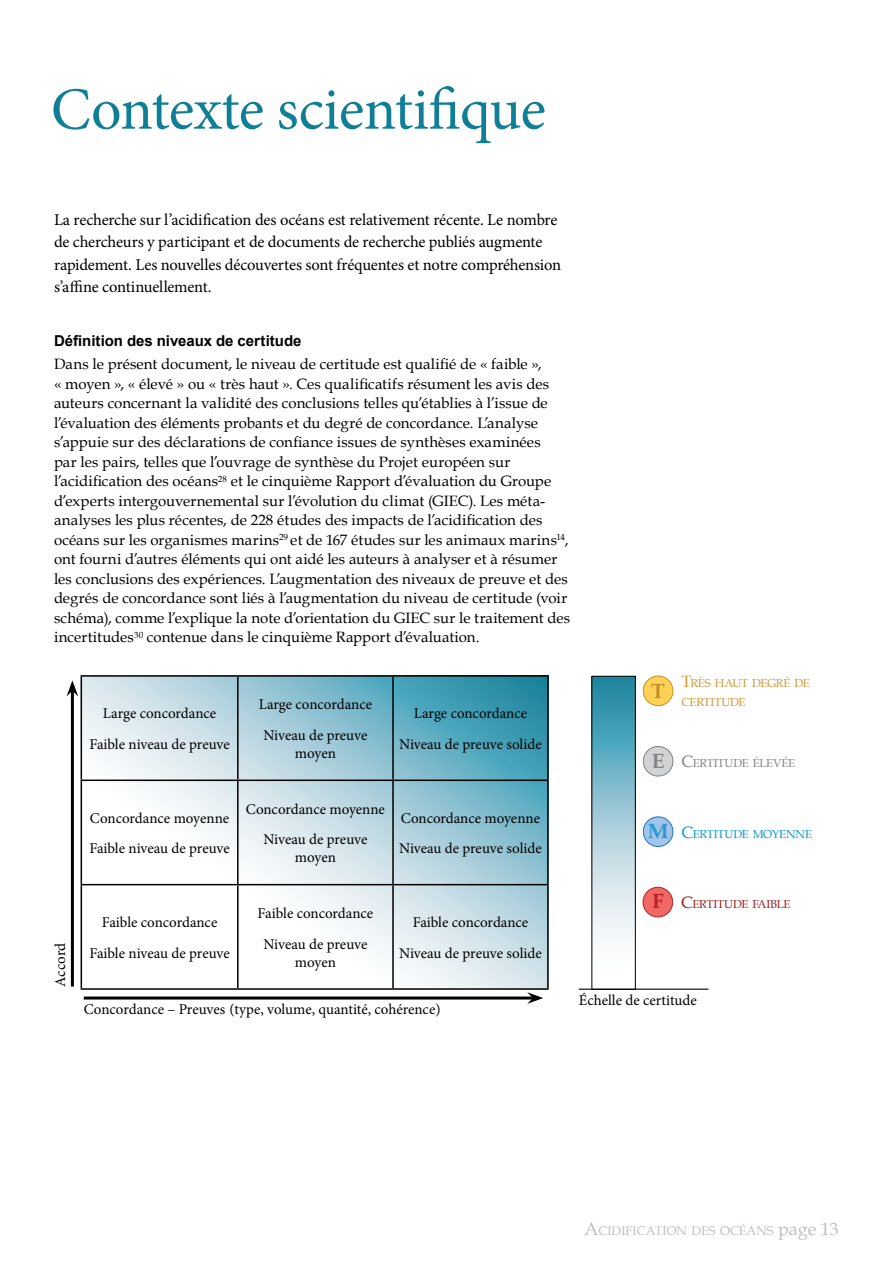
<style>
.page{position:relative;width:893px;height:1263px;background:#fff}
.page>*{position:absolute;margin:0;border:0;box-sizing:border-box;transform-origin:0 0}
.t1{font:60px "Minion Pro";color:#0e7f96}
.t2{font:700 20.85px "Book Antiqua";color:#bf8f2d}
.t3{font:16.5px/22.5px "Minion Pro";letter-spacing:-.02em;color:#000}
.t4{font:15px/19.5px "Book Antiqua";letter-spacing:.005em;color:#000}
.t5{font:15px/30.8px "Minion Pro";letter-spacing:-.01em;color:#000;text-align:center}
.t6{font:700 15px "Arial";color:#000}
.t7{font:12.6px "Book Antiqua";color:#bcbec0}
.t8{font:11.55px/19.5px "Book Antiqua";letter-spacing:-.01em;color:#cb9832}
.t9{font:11.55px "Book Antiqua";letter-spacing:-.01em;color:#0099cd}
.t10{font:11.55px "Book Antiqua";letter-spacing:-.02em;color:#808285}
.t11{font:11.55px "Book Antiqua";letter-spacing:-.025em;color:#991b1e}
.s1{font-size:16.5px}
.s2{font-weight:700;font-size:20.85px}
.s3{font-weight:700;font-size:20.85px;color:#2a97d4}
.s4{font-weight:700;font-size:20.85px;color:#b92025}
.s5{font-size:18px}
</style>
<div class="page">
<svg style="left:593px;top:678px;width:41px;height:260px;background:#91c3d1"></svg>
<div style="left:591px;top:676px;width:45px;height:314px;border:1px solid #000"></div>
<svg style="left:82px;top:677px;width:465px;height:311px"></svg>
<hr style="left:81px;top:675px;width:157px;height:2px;background:#000">
<hr style="left:81px;top:677px;width:1px;height:102px;background:#000">
<hr style="left:238px;top:675px;width:155px;height:2px;background:#000">
<hr style="left:237px;top:677px;width:2px;height:102px;background:#000">
<hr style="left:393px;top:675px;width:156px;height:2px;background:#000">
<hr style="left:392px;top:677px;width:2px;height:102px;background:#000">
<hr style="left:547px;top:677px;width:2px;height:102px;background:#000">
<hr style="left:81px;top:779px;width:157px;height:2px;background:#000">
<hr style="left:81px;top:781px;width:1px;height:103px;background:#000">
<hr style="left:238px;top:779px;width:155px;height:2px;background:#000">
<hr style="left:237px;top:781px;width:2px;height:103px;background:#000">
<hr style="left:393px;top:779px;width:156px;height:2px;background:#000">
<hr style="left:392px;top:781px;width:2px;height:103px;background:#000">
<hr style="left:547px;top:781px;width:2px;height:103px;background:#000">
<hr style="left:81px;top:884px;width:157px;height:1px;background:#000">
<hr style="left:81px;top:885px;width:1px;height:103px;background:#000">
<hr style="left:238px;top:884px;width:155px;height:1px;background:#000">
<hr style="left:237px;top:885px;width:2px;height:103px;background:#000">
<hr style="left:393px;top:884px;width:156px;height:1px;background:#000">
<hr style="left:392px;top:885px;width:2px;height:103px;background:#000">
<hr style="left:547px;top:885px;width:2px;height:103px;background:#000">
<hr style="left:81px;top:988px;width:157px;height:2px;background:#000">
<hr style="left:238px;top:988px;width:155px;height:2px;background:#000">
<hr style="left:393px;top:988px;width:156px;height:2px;background:#000">
<div style="left:643px;top:676px;width:30px;height:30px;background:#ffd255;border-radius:50%"></div>
<div style="left:643px;top:676px;width:30px;height:30px;border:1px solid #bf8f2d;border-radius:50%"></div>
<div style="left:643px;top:746px;width:30px;height:30px;background:#d1d3d4;border-radius:50%"></div>
<div style="left:643px;top:746px;width:30px;height:30px;border:1px solid #808285;border-radius:50%"></div>
<div style="left:643px;top:817px;width:30px;height:29px;background:#a1c5e8;border-radius:50%"></div>
<div style="left:643px;top:816px;width:30px;height:31px;border:1px solid #1c75bc;border-radius:50%"></div>
<div style="left:643px;top:887px;width:30px;height:30px;background:#f26864;border-radius:50%"></div>
<div style="left:643px;top:887px;width:30px;height:30px;border:1px solid #b92025;border-radius:50%"></div>
<hr style="left:84px;top:996px;width:449px;height:3px;background:#000">
<svg style="left:527px;top:992px;width:16px;height:12px"></svg>
<hr style="left:71px;top:691px;width:3px;height:295px;background:#000">
<svg style="left:67px;top:680px;width:11px;height:16px"></svg>
<hr style="left:579px;top:988px;width:129px;height:2px;background:#000">
<h1 class="t1" style="left:51px;top:69px;width:497px">Contexte scientifique</h1>
<p class="t3" style="left:54px;top:208px;width:509px">La recherche sur l’acidification des océans est relativement récente. Le nombre de chercheurs y participant et de documents de recherche publiés augmente rapidement. Les nouvelles découvertes sont fréquentes et notre compréhension s’affine continuellement.</p>
<p class="t6" style="left:54px;top:330px;width:249px">Définition des niveaux de certitude</p>
<p class="t4" style="left:54px;top:355px;width:518px">Dans le présent document, le niveau de certitude est qualifié de « faible »,<br>« moyen », « élevé » ou « très haut ». Ces qualificatifs résument les avis des auteurs concernant la validité des conclusions telles qu’établies à l’issue de l’évaluation des éléments probants et du degré de concordance. L’analyse s’appuie sur des déclarations de confiance issues de synthèses examinées<br>par les pairs, telles que l’ouvrage de synthèse du Projet européen sur l’acidification des océans<sup>28</sup> et le cinquième Rapport d’évaluation du Groupe d’experts intergouvernemental sur l’évolution du climat (GIEC). Les méta&shy;analyses les plus récentes, de 228 études des impacts de l’acidification des océans sur les organismes marins<sup>29</sup> et de 167 études sur les animaux marins<sup>14</sup>, ont fourni d’autres éléments qui ont aidé les auteurs à analyser et à résumer les conclusions des expériences. L’augmentation des niveaux de preuve et des degrés de concordance sont liés à l’augmentation du niveau de certitude (voir schéma), comme l’explique la note d’orientation du GIEC sur le traitement des incertitudes<sup>30</sup> contenue dans le cinquième Rapport d’évaluation.</p>
<p class="t5" style="left:89px;top:698px;width:142px">Large concordance<br>Faible niveau de preuve</p>
<p class="t5" style="left:259px;top:689px;width:115px">Large concordance<br>Niveau de preuve</p>
<p class="t5" style="left:295px;top:738px;width:42px">moyen</p>
<p class="t5" style="left:399px;top:698px;width:144px">Large concordance<br>Niveau de preuve solide</p>
<h2 class="t2" style="left:651px;top:679px;width:15px">T</h2>
<p class="t8" style="left:681px;top:673px;width:130px"><span class="s1">T</span>RÈS HAUT DEGRÉ DE<br>CERTITUDE</p>
<p class="t10" style="left:652px;top:756px;width:145px"><span class="s2">E</span> <span class="s1">C</span>ERTITUDE ÉLEVÉE</p>
<p class="t5" style="left:45px;top:986px;width:45px;rotate:-90deg">Accord</p>
<p class="t5" style="left:89px;top:802px;width:142px;text-align:left">Concordance moyenne<br>Faible niveau de preuve</p>
<p class="t5" style="left:246px;top:793px;width:141px">Concordance moyenne<br>Niveau de preuve</p>
<p class="t5" style="left:295px;top:842px;width:42px">moyen</p>
<p class="t5" style="left:399px;top:802px;width:144px;text-align:left">Concordance moyenne<br>Niveau de preuve solide</p>
<p class="t5" style="left:89px;top:907px;width:142px">Faible concordance<br>Faible niveau de preuve</p>
<p class="t5" style="left:258px;top:898px;width:117px">Faible concordance<br>Niveau de preuve</p>
<p class="t5" style="left:295px;top:946px;width:42px">moyen</p>
<p class="t5" style="left:399px;top:907px;width:144px">Faible concordance<br>Niveau de preuve solide</p>
<p class="t5" style="left:84px;top:994px;width:358px">Concordance – Preuves (type, volume, quantité, cohérence)</p>
<p class="t9" style="left:648px;top:826px;width:166px"><span class="s3">M</span> <span class="s1">C</span>ERTITUDE MOYENNE</p>
<p class="t11" style="left:652px;top:897px;width:140px"><span class="s4">F</span> <span class="s1">C</span>ERTITUDE FAIBLE</p>
<p class="t5" style="left:579px;top:985px;width:119px">Échelle de certitude</p>
<p class="t7" style="left:584px;top:1223px;width:256px"><span class="s5">A</span>CIDIFICATION DES OCÉANS <span class="s5">page 13</span></p>
</div>
